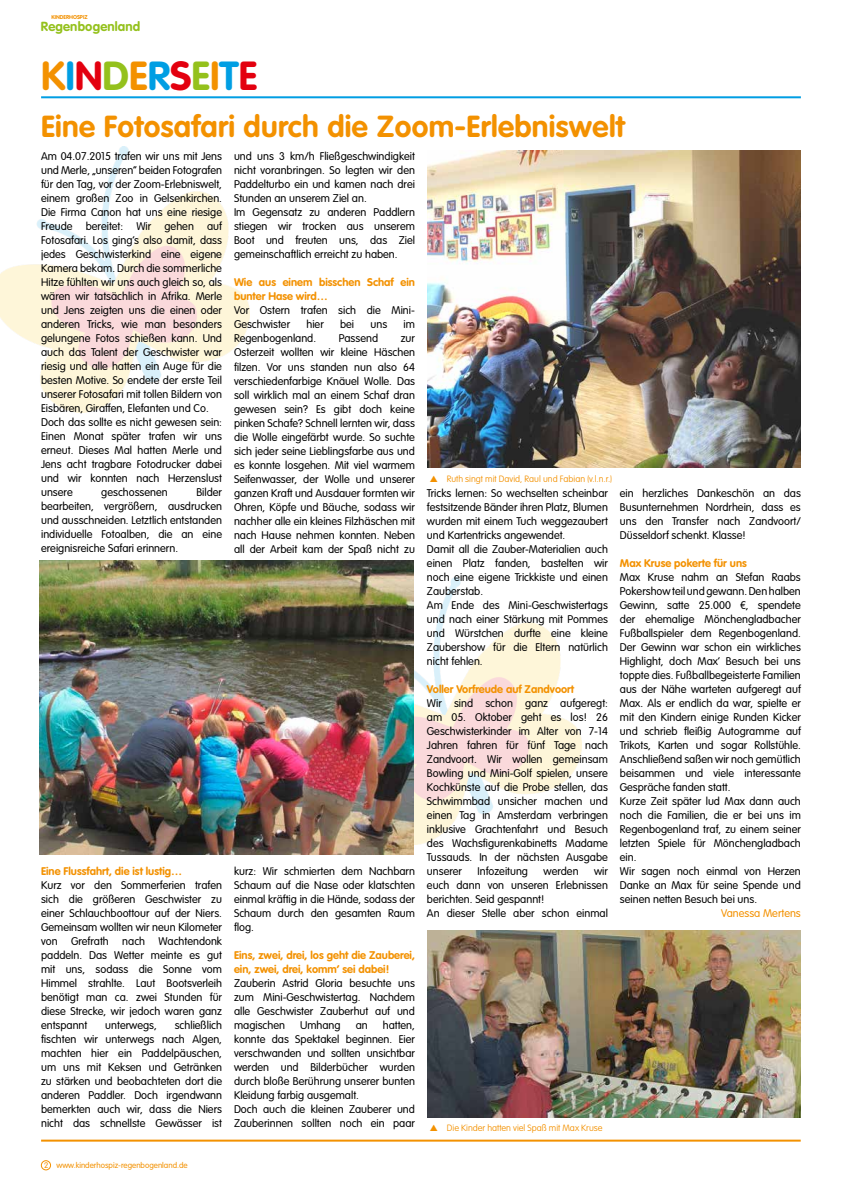
<style>
.page{position:relative;width:842px;height:1191px;background:#fff}
.page>*{position:absolute;margin:0;border:0;box-sizing:border-box;transform-origin:0 0}
.t1{font:700 40px "VAG Rounded Std";color:#f39100}
.t2{font:700 30px "VAG Rounded Std";letter-spacing:.01em;color:#f39100}
.t3{font:700 13px "VAG Rounded Std";letter-spacing:.015em;color:#94c11c}
.t4{font:300 11px/14px "VAG Rounded Std";color:#000;text-align:justify}
.t5{font:700 11px/14px "VAG Rounded Std";color:#f39100}
.t6{font:300 11px "VAG Rounded Std";color:#f39100}
.t7{font:100 9px "VAG Rounded Std";color:#f39100}
.t8{font:300 8px "VAG Rounded Std";color:#f39100}
.t9{font:700 5.5px "VAG Rounded Std";color:#f39100}
.s1{color:#009ee3}
.s2{color:#e3000f}
.s3{color:#94c11c}
</style>
<div class="page">
<div style="left:41px;top:1160px;width:10px;height:10px;border:1px solid #f39100;border-radius:50%"></div>
<img style="left:414px;top:578px;width:167px;height:266px">
<img style="left:0;top:146px;width:250px;height:266px">
<hr style="left:41px;top:96px;width:760px;height:2px;background:#009ee3">
<img style="left:39px;top:560px;width:375px;height:295px">
<img style="left:427px;top:150px;width:374px;height:317px">
<img style="left:427px;top:930px;width:374px;height:187px">
<hr style="left:41px;top:1139px;width:760px;height:2px;background:#f39100">
<p class="t9" style="left:51px;top:14px;width:38px">KINDERHOSPIZ</p>
<p class="t3" style="left:41px;top:19px;width:101px">Regenbogenland</p>
<h1 class="t1" style="left:41px;top:53px;width:218px">K<span class="s1">I</span><span class="s2">N</span><span class="s3">D</span>E<span class="s1">R</span><span class="s2">S</span><span class="s3">E</span>I<span class="s1">T</span><span class="s2">E</span></h1>
<h2 class="t2" style="left:41px;top:109px;width:585px">Eine Fotosafari durch die Zoom-Erlebniswelt</h2>
<p class="t4" style="left:41px;top:150px;width:182px;text-align:left">Am 04.07.2015 trafen wir uns mit Jens und Merle, „unseren“ beiden Fotografen für den Tag, vor der Zoom-Erlebniswelt, einem großen Zoo in Gelsenkirchen.<br>Die Firma Canon hat uns eine riesige Freude bereitet: Wir gehen auf Fotosafari. Los ging’s also damit, dass jedes Geschwisterkind eine eigene Kamera bekam. Durch die sommerliche Hitze fühlten wir uns auch gleich so, als wären wir tatsächlich in Afrika. Merle und Jens zeigten uns die einen oder anderen Tricks, wie man besonders gelungene Fotos schießen kann. Und auch das Talent der Geschwister war riesig und alle hatten ein Auge für die besten Motive. So endete der erste Teil unserer Fotosafari mit tollen Bildern von Eisbären, Giraffen, Elefanten und Co.<br>Doch das sollte es nicht gewesen sein:<br>Einen Monat später trafen wir uns erneut. Dieses Mal hatten Merle und Jens acht tragbare Fotodrucker dabei und wir konnten nach Herzenslust unsere</p>
<p class="t4" style="left:234px;top:150px;width:182px;text-align:left">und uns 3 km/h Fließgeschwindigkeit nicht voranbringen. So legten wir den Paddelturbo ein und kamen nach drei Stunden an unserem Ziel an.<br>Im Gegensatz zu anderen Paddlern stiegen wir trocken aus unserem Boot und freuten uns, das Ziel gemeinschaftlich erreicht zu haben.</p>
<p class="t5" style="left:234px;top:276px;width:182px">Wie aus einem bisschen Schaf ein bunter Hase wird…</p>
<p class="t4" style="left:234px;top:304px;width:182px">Vor Ostern trafen sich die Mini-<br>Geschwister</p>
<p class="t4" style="left:306px;top:318px;width:19px">hier</p>
<p class="t4" style="left:340px;top:318px;width:16px">bei</p>
<p class="t4" style="left:370px;top:318px;width:18px">uns</p>
<p class="t4" style="left:404px;top:318px;width:13px">im</p>
<p class="t4" style="left:234px;top:332px;width:84px">Regenbogenland.</p>
<p class="t4" style="left:339px;top:332px;width:41px">Passend</p>
<p class="t4" style="left:234px;top:332px;width:182px;text-indent:167px">zur Osterzeit wollten wir kleine Häschen filzen. Vor uns standen nun also 64 verschiedenfarbige Knäuel Wolle. Das soll wirklich mal an einem Schaf dran gewesen sein? Es gibt doch keine pinken Schafe? Schnell lernten wir, dass die Wolle eingefärbt wurde. So suchte sich jeder seine Lieblingsfarbe aus und es konnte losgehen. Mit viel warmem Seifenwasser, der Wolle und unserer ganzen Kraft und Ausdauer formten wir Ohren, Köpfe und Bäuche, sodass wir nachher alle ein kleines Filzhäschen mit nach Hause nehmen konnten. Neben all der Arbeit kam der Spaß nicht zu</p>
<p class="t7" style="left:430px;top:473px;width:184px">▲ Ruth singt mit David, Raul und Fabian (v.l.n.r.)</p>
<p class="t4" style="left:41px;top:486px;width:182px;text-indent:155px">Bilder bearbeiten, vergrößern, ausdrucken und ausschneiden. Letztlich entstanden individuelle Fotoalben, die an eine ereignisreiche Safari erinnern.</p>
<p class="t4" style="left:101px;top:486px;width:68px">geschossenen</p>
<p class="t4" style="left:427px;top:486px;width:182px;text-align:left">Tricks lernen: So wechselten scheinbar festsitzende Bänder ihren Platz, Blumen wurden mit einem Tuch weggezaubert und Kartentricks angewendet.<br>Damit all die Zauber-Materialien auch einen Platz fanden, bastelten wir noch eine eigene Trickkiste und einen<br>Zauberstab.<br>Am Ende des Mini-Geschwistertags und nach einer Stärkung mit Pommes und Würstchen durfte eine kleine<br>Zaubershow für die Eltern natürlich nicht fehlen.</p>
<p class="t5" style="left:427px;top:682px;width:149px">Voller Vorfreude auf Zandvoort</p>
<p class="t4" style="left:427px;top:696px;width:182px">Wir sind schon ganz aufgeregt: am 05. Oktober geht es los! 26<br>Geschwisterkinder im Alter von 7-14<br>Jahren fahren für fünf Tage nach Zandvoort. Wir wollen gemeinsam Bowling und Mini-Golf spielen, unsere Kochkünste auf die Probe stellen, das Schwimmbad unsicher machen und einen Tag in Amsterdam verbringen inklusive Grachtenfahrt und Besuch des Wachsfigurenkabinetts Madame Tussauds. In der nächsten Ausgabe unserer</p>
<p class="t4" style="left:620px;top:486px;width:182px">ein herzliches Dankeschön an das Busunternehmen Nordrhein, dass es uns den Transfer nach Zandvoort/ Düsseldorf schenkt. Klasse!</p>
<p class="t5" style="left:620px;top:556px;width:128px">Max Kruse pokerte für uns</p>
<p class="t4" style="left:620px;top:570px;width:182px;text-align:left">Max Kruse nahm an Stefan Raabs Pokershow teil und gewann. Den halben Gewinn, satte 25.000 €, spendete der ehemalige Mönchengladbacher Fußballspieler dem Regenbogenland.<br>Der Gewinn war schon ein wirkliches Highlight, doch Max‘ Besuch bei uns toppte dies. Fußballbegeisterte Familien aus der Nähe warteten aufgeregt auf Max. Als er endlich da war, spielte er mit den Kindern einige Runden Kicker und schrieb fleißig Autogramme auf Trikots, Karten und sogar Rollstühle.<br>Anschließend saßen wir noch gemütlich beisammen und viele interessante Gespräche fanden statt.<br>Kurze Zeit später lud Max dann auch noch die Familien, die er bei uns im Regenbogenland traf, zu einem seiner letzten Spiele für Mönchengladbach ein.<br>Wir sagen noch einmal von Herzen Danke an Max für seine Spende und seinen netten Besuch bei uns.</p>
<p class="t6" style="left:721px;top:906px;width:81px">Vanessa Mertens</p>
<p class="t5" style="left:41px;top:864px;width:143px">Eine Flussfahrt, die ist lustig…</p>
<p class="t4" style="left:41px;top:878px;width:182px">Kurz vor den Sommerferien trafen sich die größeren Geschwister zu einer Schlauchboottour auf der Niers.<br>Gemeinsam wollten wir neun Kilometer von Grefrath nach Wachtendonk paddeln. Das Wetter meinte es gut mit uns, sodass die Sonne vom Himmel strahlte. Laut Bootsverleih benötigt man ca. zwei Stunden für diese Strecke, wir jedoch waren ganz entspannt</p>
<p class="t4" style="left:234px;top:864px;width:182px">kurz: Wir schmierten dem Nachbarn Schaum auf die Nase oder klatschten einmal kräftig in die Hände, sodass der Schaum durch den gesamten Raum flog.</p>
<p class="t5" style="left:234px;top:948px;width:182px">Eins, zwei, drei, los geht die Zauberei, ein, zwei, drei, komm‘ sei dabei!</p>
<p class="t4" style="left:234px;top:976px;width:182px">Zauberin Astrid Gloria besuchte uns zum Mini-Geschwistertag. Nachdem alle Geschwister Zauberhut auf und magischen</p>
<p class="t4" style="left:477px;top:864px;width:52px">Infozeitung</p>
<p class="t4" style="left:543px;top:864px;width:37px">werden</p>
<p class="t4" style="left:427px;top:864px;width:182px;text-align:left;text-indent:167px">wir euch dann von unseren Erlebnissen berichten. Seid gespannt!<br>An dieser Stelle aber schon einmal</p>
<p class="t4" style="left:41px;top:1018px;width:182px;text-indent:134px">schließlich fischten wir unterwegs nach Algen, machten hier ein Paddelpäuschen, um uns mit Keksen und Getränken zu stärken und beobachteten dort die anderen Paddler. Doch irgendwann bemerkten auch wir, dass die Niers nicht das schnellste Gewässer ist</p>
<p class="t4" style="left:234px;top:1018px;width:182px;text-align:left;text-indent:149px">hatten, konnte das Spektakel beginnen. Eier verschwanden und sollten unsichtbar werden und Bilderbücher wurden durch bloße Berührung unserer bunten<br>Kleidung farbig ausgemalt.<br>Doch auch die kleinen Zauberer und<br>Zauberinnen sollten noch ein paar</p>
<p class="t4" style="left:300px;top:1018px;width:42px">Umhang</p>
<p class="t4" style="left:356px;top:1018px;width:14px">an</p>
<p class="t4" style="left:105px;top:1018px;width:53px">unterwegs,</p>
<p class="t7" style="left:430px;top:1123px;width:174px">▲ Die Kinder hatten viel Spaß mit Max Kruse</p>
<p class="t8" style="left:44px;top:1160px;width:145px">2 www.kinderhospiz-regenbogenland.de</p>
</div>
